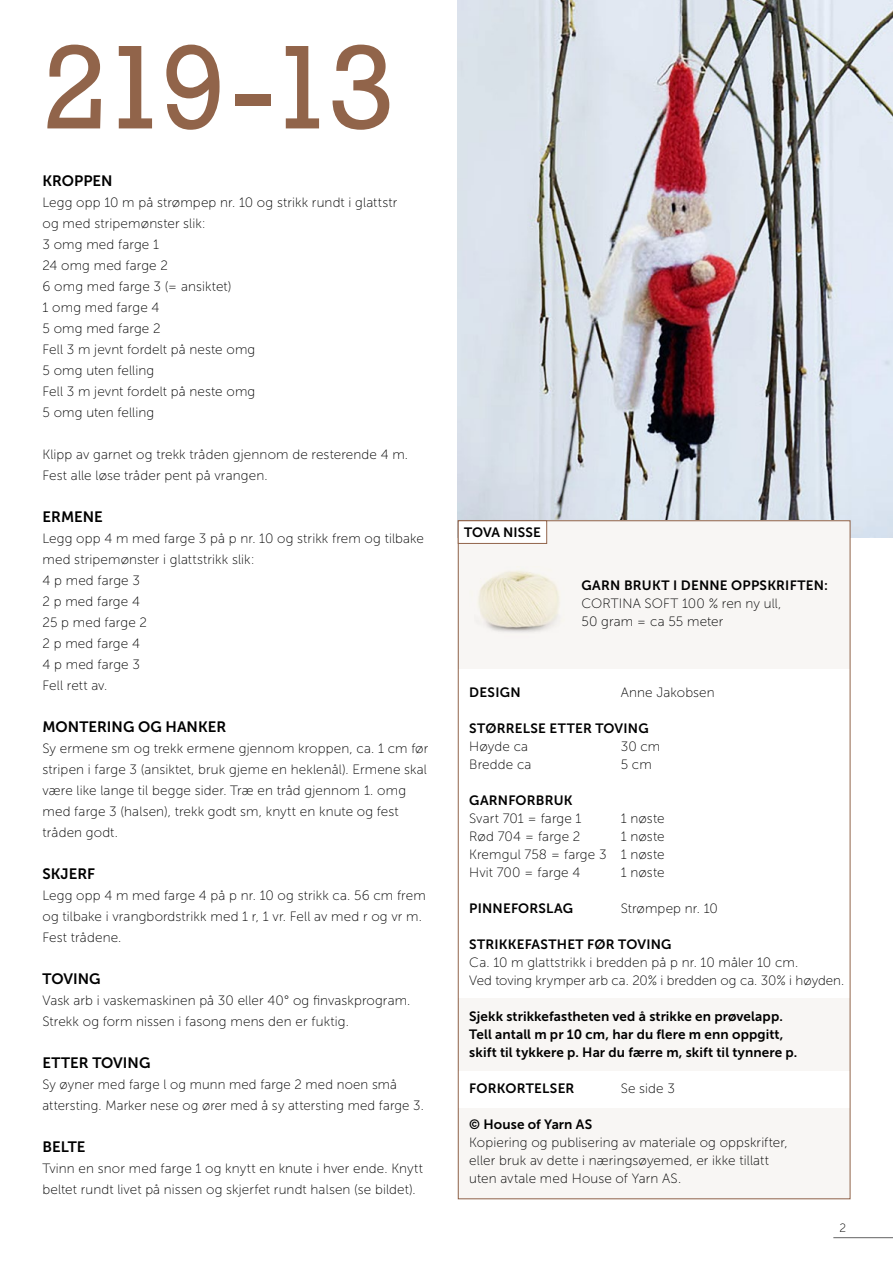
<style>
.page{position:relative;width:893px;height:1263px;background:#fff}
.page>*{position:absolute;margin:0;border:0;box-sizing:border-box;transform-origin:0 0}
.t1{font:121.5px "Rockwell";color:#91644a}
.INNHOLD-_Opps{font:15px "Museo Sans 700";color:#000}
.INNHOLD-_Opps-2{font:13.5px/21px "Museo Sans 100";letter-spacing:.01em;color:#000}
.INNHOLD{font:13.5px "Museo Sans 100";letter-spacing:.01em;color:#000}
.INNHOLD-2{font:13.5px "Museo Sans 700";letter-spacing:.01em;color:#000}
.INNHOLD-_Opps-3{font:13.5px "Museo Sans 700";letter-spacing:.005em;color:#000}
.t2{font:12px "Museo Sans 100";color:#000}
</style>
<div class="page">
<hr style="left:833px;top:1237px;width:60px;height:1px;background:#636363">
<img style="left:457px;top:0;width:436px;height:537px">
<div style="left:458px;top:520px;width:392px;height:149px;background:#f8f6f4"></div>
<div style="left:458px;top:521px;width:89px;height:22px;background:#fff"></div>
<div style="left:458px;top:520px;width:89px;height:24px;border:1px solid #91644a"></div>
<img style="left:478px;top:571px;width:82px;height:61px">
<div style="left:458px;top:998px;width:392px;height:72px;background:#f8f6f4"></div>
<div style="left:458px;top:1108px;width:392px;height:91px;background:#f8f6f4"></div>
<p class="t1" style="left:43px;top:17px;width:353px">219-13</p>
<p class="INNHOLD-_Opps" style="left:43px;top:172px;width:72px">KROPPEN</p>
<p class="INNHOLD-_Opps-2" style="left:43px;top:192px;width:356px">Legg opp 10 m på strømpep nr. 10 og strikk rundt i glattstr og med stripemønster slik:</p>
<p class="INNHOLD-_Opps-2" style="left:43px;top:234px;width:118px">3 omg med farge 1</p>
<p class="INNHOLD-_Opps-2" style="left:43px;top:255px;width:127px">24 omg med farge 2</p>
<p class="INNHOLD-_Opps-2" style="left:43px;top:276px;width:191px">6 omg med farge 3 (= ansiktet)</p>
<p class="INNHOLD-_Opps-2" style="left:43px;top:297px;width:119px">1 omg med farge 4</p>
<p class="INNHOLD-_Opps-2" style="left:43px;top:318px;width:214px">5 omg med farge 2<br>Fell 3 m jevnt fordelt på neste omg</p>
<p class="INNHOLD-_Opps-2" style="left:43px;top:360px;width:113px">5 omg uten felling</p>
<p class="INNHOLD-_Opps-2" style="left:43px;top:381px;width:214px">Fell 3 m jevnt fordelt på neste omg</p>
<p class="INNHOLD-_Opps-2" style="left:43px;top:402px;width:113px">5 omg uten felling</p>
<p class="INNHOLD-_Opps-2" style="left:43px;top:444px;width:367px">Klipp av garnet og trekk tråden gjennom de resterende 4 m.<br>Fest alle løse tråder pent på vrangen.</p>
<p class="INNHOLD-_Opps" style="left:43px;top:508px;width:62px">ERMENE</p>
<p class="INNHOLD-_Opps-2" style="left:43px;top:528px;width:383px">Legg opp 4 m med farge 3 på p nr. 10 og strikk frem og tilbake med stripemønster i glattstrikk slik:</p>
<p class="INNHOLD-_Opps-2" style="left:43px;top:570px;width:99px">4 p med farge 3</p>
<p class="INNHOLD-_Opps-2" style="left:43px;top:591px;width:99px">2 p med farge 4</p>
<p class="INNHOLD-_Opps-2" style="left:43px;top:612px;width:106px">25 p med farge 2</p>
<p class="INNHOLD-_Opps-2" style="left:43px;top:633px;width:99px">2 p med farge 4</p>
<p class="INNHOLD-_Opps-2" style="left:43px;top:654px;width:99px">4 p med farge 3</p>
<p class="INNHOLD-_Opps-2" style="left:43px;top:675px;width:66px">Fell rett av.</p>
<p class="INNHOLD-_Opps" style="left:43px;top:718px;width:185px">MONTERING OG HANKER</p>
<p class="INNHOLD-_Opps-2" style="left:43px;top:738px;width:387px">Sy ermene sm og trekk ermene gjennom kroppen, ca. 1 cm før stripen i farge 3 (ansiktet, bruk gjeme en heklenål). Ermene skal være like lange til begge sider. Træ en tråd gjennom 1. omg med farge 3 (halsen), trekk godt sm, knytt en knute og fest tråden godt.</p>
<p class="INNHOLD-_Opps" style="left:43px;top:865px;width:54px">SKJERF</p>
<p class="INNHOLD-_Opps-2" style="left:43px;top:885px;width:385px">Legg opp 4 m med farge 4 på p nr. 10 og strikk ca. 56 cm frem og tilbake i vrangbordstrikk med 1 r, 1 vr. Fell av med r og vr m.</p>
<p class="INNHOLD-_Opps-2" style="left:43px;top:927px;width:80px">Fest trådene.</p>
<p class="INNHOLD-_Opps" style="left:43px;top:970px;width:60px">TOVING</p>
<p class="INNHOLD-_Opps-2" style="left:43px;top:990px;width:369px">Vask arb i vaskemaskinen på 30 eller 40° og finvaskprogram.<br>Strekk og form nissen i fasong mens den er fuktig.</p>
<p class="INNHOLD-_Opps" style="left:43px;top:1054px;width:109px">ETTER TOVING</p>
<p class="INNHOLD-_Opps-2" style="left:43px;top:1074px;width:356px">Sy øyner med farge l og munn med farge 2 med noen små</p>
<p class="INNHOLD-_Opps-2" style="left:43px;top:1095px;width:383px">attersting. Marker nese og ører med å sy attersting med farge 3.</p>
<p class="INNHOLD-_Opps" style="left:43px;top:1138px;width:45px">BELTE</p>
<p class="INNHOLD-_Opps-2" style="left:43px;top:1158px;width:382px">Tvinn en snor med farge 1 og knytt en knute i hver ende. Knytt beltet rundt livet på nissen og skjerfet rundt halsen (se bildet).</p>
<p class="INNHOLD-_Opps-3" style="left:464px;top:525px;width:78px">TOVA NISSE</p>
<p class="INNHOLD-2" style="left:582px;top:578px;width:248px">GARN BRUKT I DENNE OPPSKRIFTEN:</p>
<p class="INNHOLD" style="left:582px;top:596px;width:201px">CORTINA SOFT 100 % ren ny ull,</p>
<p class="INNHOLD" style="left:582px;top:614px;width:143px">50 gram = ca 55 meter</p>
<p class="INNHOLD-2" style="left:469px;top:685px;width:53px">DESIGN</p>
<p class="INNHOLD" style="left:621px;top:685px;width:96px">Anne Jakobsen</p>
<p class="INNHOLD-2" style="left:469px;top:721px;width:181px">STØRRELSE ETTER TOVING</p>
<p class="INNHOLD" style="left:469px;top:739px;width:60px">Høyde ca</p>
<p class="INNHOLD" style="left:621px;top:739px;width:41px">30 cm</p>
<p class="INNHOLD" style="left:469px;top:757px;width:64px">Bredde ca</p>
<p class="INNHOLD" style="left:621px;top:757px;width:32px">5 cm</p>
<p class="INNHOLD-2" style="left:469px;top:793px;width:105px">GARNFORBRUK</p>
<p class="INNHOLD" style="left:469px;top:811px;width:114px">Svart 701 = farge 1</p>
<p class="INNHOLD" style="left:621px;top:811px;width:45px">1 nøste</p>
<p class="INNHOLD" style="left:469px;top:829px;width:113px">Rød 704 = farge 2</p>
<p class="INNHOLD" style="left:621px;top:829px;width:45px">1 nøste</p>
<p class="INNHOLD" style="left:469px;top:847px;width:197px">Kremgul 758 = farge 3 1 nøste</p>
<p class="INNHOLD" style="left:469px;top:865px;width:113px">Hvit 700 = farge 4</p>
<p class="INNHOLD" style="left:621px;top:865px;width:45px">1 nøste</p>
<p class="INNHOLD-2" style="left:469px;top:901px;width:105px">PINNEFORSLAG</p>
<p class="INNHOLD" style="left:621px;top:901px;width:99px">Strømpep nr. 10</p>
<p class="INNHOLD-2" style="left:469px;top:937px;width:204px">STRIKKEFASTHET FØR TOVING</p>
<p class="INNHOLD" style="left:469px;top:955px;width:330px">Ca. 10 m glattstrikk i bredden på p nr. 10 måler 10 cm.</p>
<p class="INNHOLD" style="left:469px;top:973px;width:376px">Ved toving krymper arb ca. 20% i bredden og ca. 30% i høyden.</p>
<p class="INNHOLD-2" style="left:469px;top:1009px;width:315px">Sjekk strikkefastheten ved å strikke en prøvelapp.</p>
<p class="INNHOLD-2" style="left:469px;top:1027px;width:316px">Tell antall m pr 10 cm, har du flere m enn oppgitt,</p>
<p class="INNHOLD-2" style="left:469px;top:1045px;width:330px">skift til tykkere p. Har du færre m, skift til tynnere p.</p>
<p class="INNHOLD-2" style="left:469px;top:1081px;width:107px">FORKORTELSER</p>
<p class="INNHOLD" style="left:621px;top:1081px;width:56px">Se side 3</p>
<p class="INNHOLD-2" style="left:469px;top:1117px;width:124px">© House of Yarn AS</p>
<p class="INNHOLD" style="left:469px;top:1135px;width:320px">Kopiering og publisering av materiale og oppskrifter,</p>
<p class="INNHOLD" style="left:469px;top:1153px;width:301px">eller bruk av dette i næringsøyemed, er ikke tillatt</p>
<p class="INNHOLD" style="left:469px;top:1171px;width:214px">uten avtale med House of Yarn AS.</p>
<p class="t2" style="left:839px;top:1221px;width:8px">2</p>
</div>
